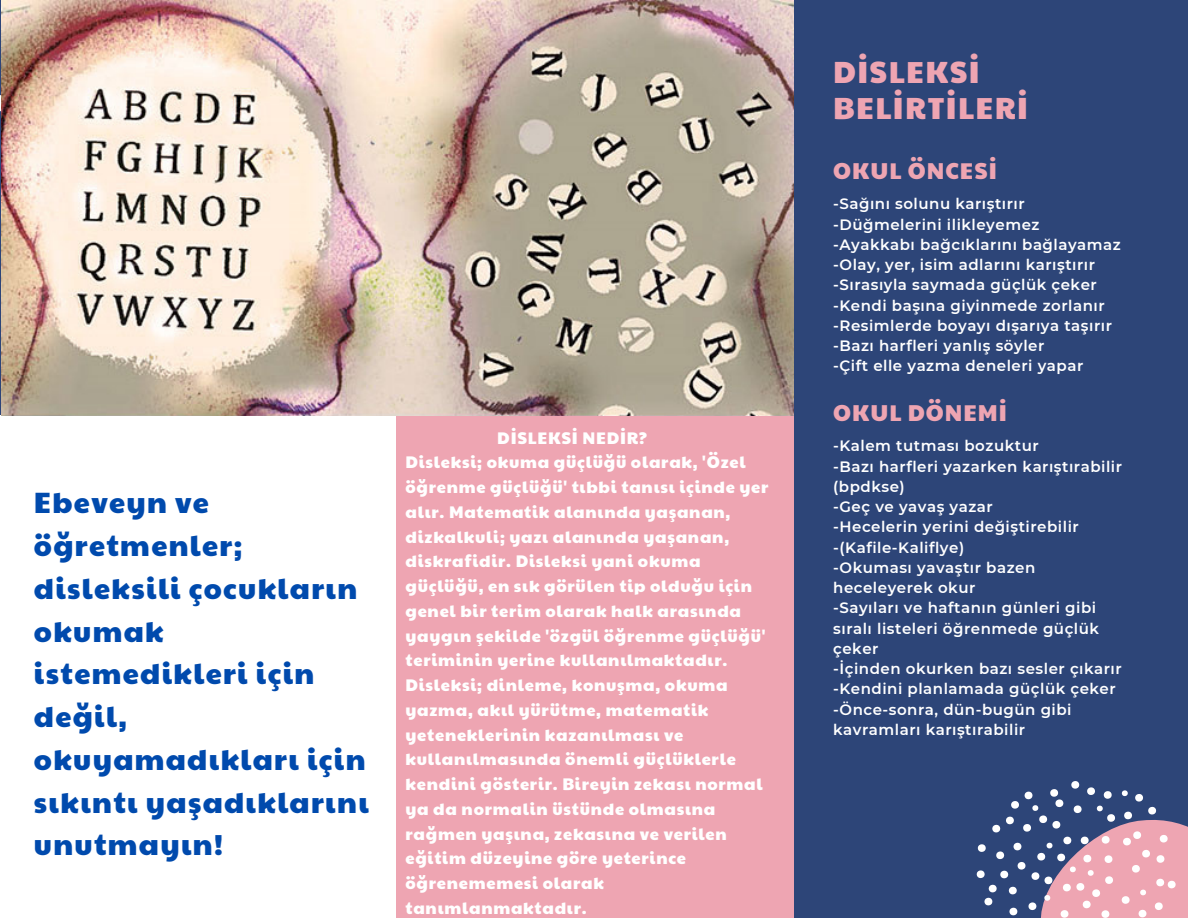
<style>
.page{position:relative;width:1188px;height:918px;background:#2d4578}
.page>*{position:absolute;margin:0;border:0;box-sizing:border-box;transform-origin:0 0}
.t1{font:30px/36px "Paytone One";letter-spacing:.045em;color:#eea5b2}
.t2{font:28.95px/42.8px "Paytone One";letter-spacing:.045em;color:#004aad}
.t3{font:22.5px "Paytone One";letter-spacing:.045em;color:#eea5b2}
.t4{font:16.5px/24.8px "Paytone One";letter-spacing:.045em;color:#fff}
.t5{font:600 15px/20.2px "Montserrat";letter-spacing:.035em;color:#fff}
</style>
<div class="page">
<div style="left:384px;top:415px;width:409px;height:503px;background:#eea5b2"></div>
<div style="left:0;top:415px;width:396px;height:503px;background:#fff"></div>
<svg style="left:977px;top:781px;width:211px;height:137px"></svg>
<img style="left:1px;top:0;width:792px;height:415px">
<h2 class="t2" style="left:34px;top:480px;width:337px">Ebeveyn ve öğretmenler; disleksili çocukların okumak istemedikleri için değil, okuyamadıkları için sıkıntı yaşadıklarını unutmayın!</h2>
<p class="t4" style="left:406px;top:424px;width:364px;text-indent:92px">DİSLEKSİ NEDİR?<br>Disleksi; okuma güçlüğü olarak, 'Özel öğrenme güçlüğü' tıbbi tanısı içinde yer alır. Matematik alanında yaşanan, dizkalkuli; yazı alanında yaşanan, diskrafidir. Disleksi yani okuma güçlüğü, en sık görülen tip olduğu için genel bir terim olarak halk arasında yaygın şekilde 'özgül öğrenme güçlüğü' teriminin yerine kullanılmaktadır.<br>Disleksi; dinleme, konuşma, okuma yazma, akıl yürütme, matematik yeteneklerinin kazanılması ve kullanılmasında önemli güçlüklerle kendini gösterir. Bireyin zekası normal ya da normalin üstünde olmasına rağmen yaşına, zekasına ve verilen eğitim düzeyine göre yeterince öğrenememesi olarak tanımlanmaktadır.</p>
<h1 class="t1" style="left:833px;top:53px;width:196px">DİSLEKSİ<br>BELİRTİLERİ</h1>
<h3 class="t3" style="left:833px;top:154px;width:165px">OKUL ÖNCESİ</h3>
<p class="t5" style="left:833px;top:194px;width:289px">-Sağını solunu karıştırır -Düğmelerini ilikleyemez -Ayakkabı bağcıklarını bağlayamaz -Olay, yer, isim adlarını karıştırır -Sırasıyla saymada güçlük çeker -Kendi başına giyinmede zorlanır -Resimlerde boyayı dışarıya taşırır -Bazı harfleri yanlış söyler<br>-Çift elle yazma deneleri yapar</p>
<h3 class="t3" style="left:833px;top:396px;width:175px">OKUL DÖNEMİ</h3>
<p class="t5" style="left:833px;top:436px;width:290px">-Kalem tutması bozuktur<br>-Bazı harfleri yazarken karıştırabilir (bpdkse)<br>-Geç ve yavaş yazar<br>-Hecelerin yerini değiştirebilir -(Kafile-Kaliflye)<br>-Okuması yavaştır bazen heceleyerek okur<br>-Sayıları ve haftanın günleri gibi sıralı listeleri öğrenmede güçlük çeker<br>-İçinden okurken bazı sesler çıkarır -Kendini planlamada güçlük çeker -Önce-sonra, dün-bugün gibi kavramları karıştırabilir</p>
</div>
